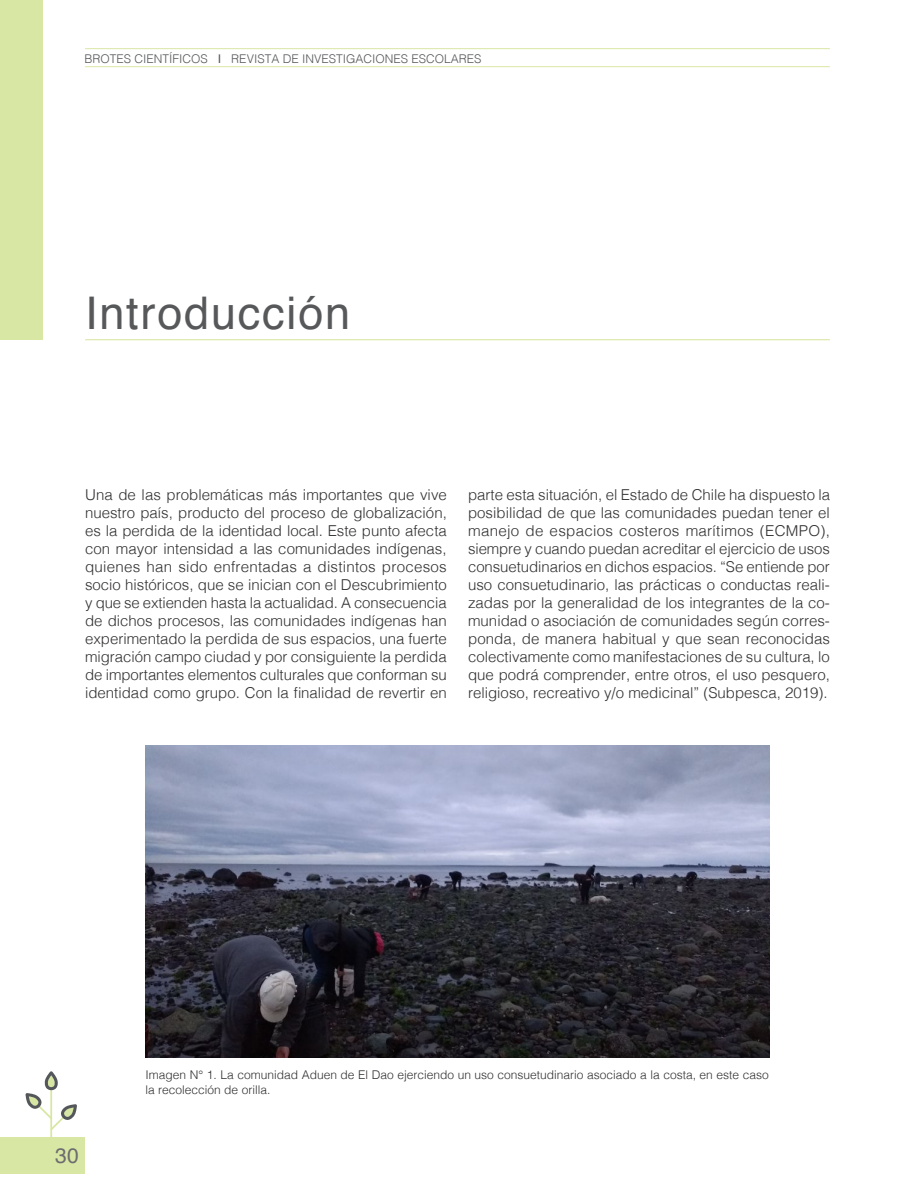
<style>
.page{position:relative;width:915px;height:1191px;background:#fff}
.page>*{position:absolute;margin:0;border:0;box-sizing:border-box;transform-origin:0 0}
.Pie_de_pagina{font:45px "Helvetica";letter-spacing:.04em;color:#57585a}
.t1{font:21px "Helvetica";color:#57585a}
.contenidos{font:300 15px/18px "Helvetica";color:#312f30;text-align:justify}
.pie_de_foto{font:300 12px/15px "Helvetica";color:#312f30}
.t2{font:300 12px "Helvetica";color:#57585a}
.s1{font-weight:400}
.s2{color:#6c6d70}
</style>
<div class="page">
<div style="left:0;top:1137px;width:84px;height:37px;background:#d9e7a4"></div>
<svg style="left:26px;top:1071px;width:51px;height:66px"></svg>
<div style="left:0;top:0;width:43px;height:339px;background:#d9e7a4"></div>
<hr style="left:85px;top:339px;width:744px;height:1px;background:#d9e7a4">
<hr style="left:85px;top:48px;width:744px;height:1px;background:#d9e7a4">
<hr style="left:85px;top:66px;width:744px;height:1px;background:#d9e7a4">
<img style="left:145px;top:745px;width:624px;height:312px">
<p class="t2" style="left:84px;top:48px;width:398px">BROTES CIENTÍFICOS <span class="s1">I</span> REVISTA DE INVESTIGACIONES ESCOLARES</p>
<p class="Pie_de_pagina" style="left:85px;top:278px;width:266px">Introducción</p>
<p class="contenidos" style="left:85px;top:484px;width:363px">Una de las problemáticas más importantes que vive nuestro país, producto del proceso de globalización, es la perdida de la identidad local. Este punto afecta con mayor intensidad a las comunidades indígenas, quienes han sido enfrentadas a distintos procesos socio históricos, que se inician con el Descubrimiento y que se extienden hasta la actualidad. A consecuencia de dichos procesos, las comunidades indígenas han experimentado la perdida de sus espacios, una fuerte migración campo ciudad y por consiguiente la perdida de importantes elementos culturales que conforman su identidad como grupo. Con la finalidad de revertir en</p>
<p class="contenidos" style="left:468px;top:484px;width:363px">parte esta situación, el Estado de Chile ha dispuesto la posibilidad de que las comunidades puedan tener el manejo de espacios costeros marítimos (ECMPO), siempre y cuando puedan acreditar el ejercicio de usos consuetudinarios en dichos espacios. “Se entiende por uso consuetudinario, las prácticas o conductas reali&shy;zadas por la generalidad de los integrantes de la co&shy;munidad o asociación de comunidades según corres&shy;ponda, de manera habitual y que sean reconocidas colectivamente como manifestaciones de su cultura, lo que podrá comprender, entre otros, el uso pesquero, religioso, recreativo y/o medicinal” (Subpesca, 2019).</p>
<h2 class="t1" style="left:47px;top:1139px;width:33px">30<span class="s2">30</span></h2>
<p class="pie_de_foto" style="left:145px;top:1066px;width:624px">Imagen N° 1. La comunidad Aduen de El Dao ejerciendo un uso consuetudinario asociado a la costa, en este caso la recolección de orilla.</p>
</div>
